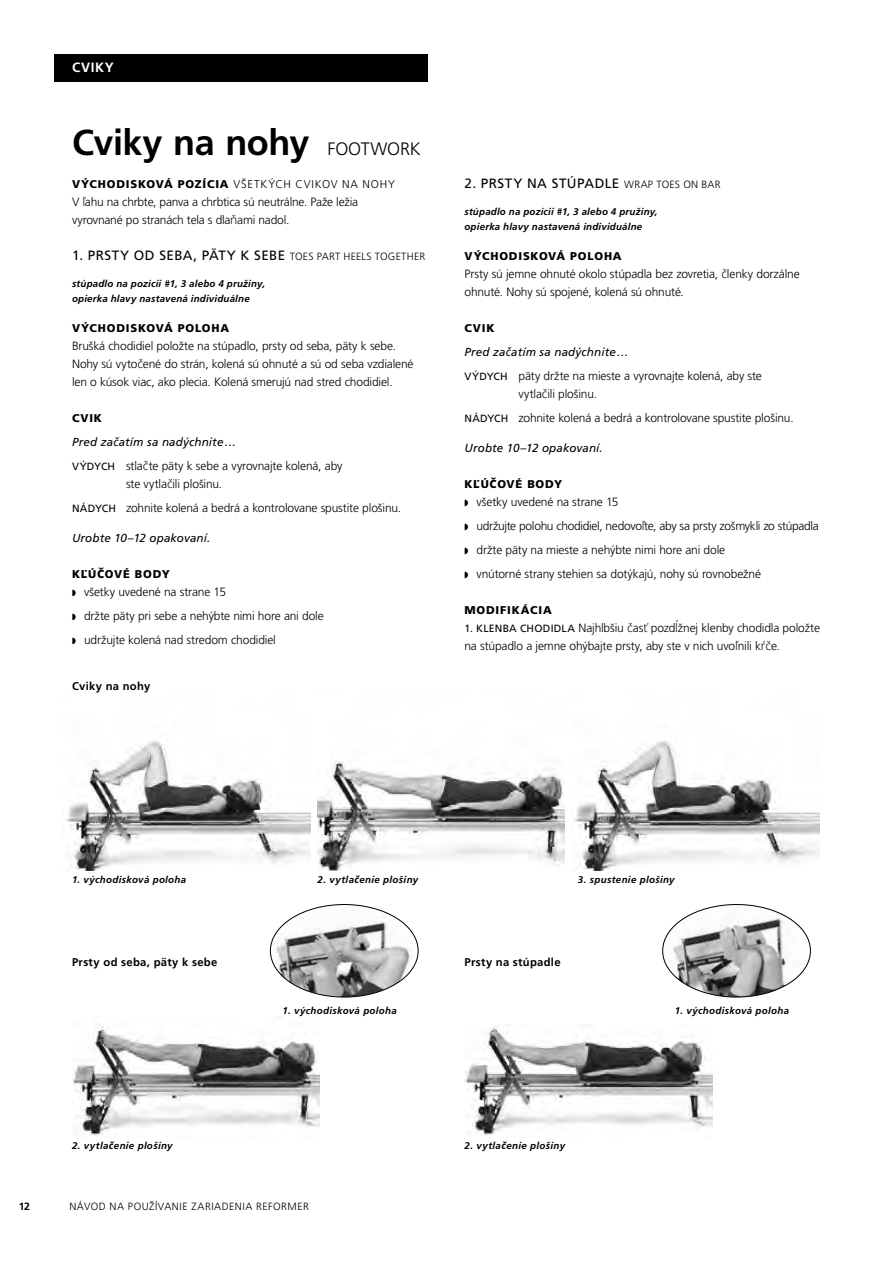
<style>
.page{position:relative;width:893px;height:1263px;background:#fff}
.page>*{position:absolute;margin:0;border:0;box-sizing:border-box;transform-origin:0 0}
.t1{font:700 36px "Frutiger LT Std";letter-spacing:-.015em;color:#000}
.t2{font:13.5px "Frutiger LT Std";letter-spacing:.03em;color:#000}
.t3{font:700 13.5px "Frutiger LT Std";letter-spacing:.055em;color:#fff}
.t4{font:300 12px/18px "Frutiger LT Std";letter-spacing:-.015em;color:#000}
.t5{font:italic 11.7px "Frutiger LT Std";letter-spacing:.01em;color:#000}
.t6{font:900 11.25px "Frutiger LT Std";letter-spacing:.07em;color:#000}
.t7{font:700 11.25px "Frutiger LT Std";letter-spacing:.025em;color:#000}
.t8{font:300 11.25px "Frutiger LT Std";letter-spacing:.07em;color:#000}
.t9{font:300 10.5px "Frutiger LT Std";letter-spacing:.05em;color:#000}
.t10{font:700 10.5px "Frutiger LT Std";color:#000}
.t11{font:italic 700 9.75px/15px "Frutiger LT Std";letter-spacing:.025em;color:#000}
.s1{font-weight:300;font-size:18px}
.s2{font-weight:900}
.s3{font-family:"Noto Sans"}
.s4{font-weight:300;font-size:10.5px}
.s5{font-weight:400;font-size:10.5px}
</style>
<div class="page">
<img style="left:73px;top:1026px;width:247px;height:110px">
<img style="left:465px;top:1026px;width:247px;height:110px">
<img style="left:270px;top:904px;width:148px;height:93px">
<img style="left:663px;top:904px;width:147px;height:93px">
<div style="left:54px;top:54px;width:374px;height:27px;background:#000"></div>
<img style="left:574px;top:741px;width:245px;height:130px">
<img style="left:66px;top:741px;width:244px;height:130px">
<img style="left:317px;top:760px;width:248px;height:111px">
<p class="t3" style="left:72px;top:60px;width:43px">CVIKY</p>
<h1 class="t1" style="left:72px;top:121px;width:350px">Cviky na nohy <span class="s1">FOOTWORK</span></h1>
<p class="t8" style="left:72px;top:177px;width:325px"><span class="s2">VÝCHODISKOVÁ POZÍCIA</span> VŠETKÝCH CVIKOV NA NOHY</p>
<p class="t4" style="left:72px;top:193px;width:288px">V <span class="s3">ľ</span>ahu na chrbte, panva a chrbtica sú neutrálne. Paže ležia vyrovnané po stranách tela s dla<span class="s3">ň</span>ami nadol.</p>
<p class="t2" style="left:72px;top:247px;width:355px">1. PRSTY OD SEBA, PÄTY K SEBE <span class="s4">TOES PART HEELS TOGETHER</span></p>
<p class="t11" style="left:72px;top:276px;width:195px">stúpadlo na pozícii #1, 3 alebo 4 pružiny, opierka hlavy nastavená individuálne</p>
<p class="t6" style="left:72px;top:321px;width:159px">VÝCHODISKOVÁ POLOHA</p>
<p class="t4" style="left:72px;top:337px;width:343px">Brušká chodidiel položte na stúpadlo, prsty od seba, päty k sebe.<br>Nohy sú vyto<span class="s3">č</span>ené do strán, kolená sú ohnuté a sú od seba vzdialené len o kúsok viac, ako plecia. Kolená smerujú nad stred chodidiel.</p>
<p class="t6" style="left:72px;top:411px;width:32px">CVIK</p>
<p class="t5" style="left:72px;top:435px;width:165px">Pred za<span class="s3">č</span>atím sa nadýchnite…</p>
<p class="t4" style="left:126px;top:457px;width:218px;text-indent:-54px"><span class="s5">VÝDYCH</span> stla<span class="s3">č</span>te päty k sebe a vyrovnajte kolená, aby ste vytla<span class="s3">č</span>ili plošinu.</p>
<p class="t4" style="left:72px;top:499px;width:331px"><span class="s5">NÁDYCH</span> zohnite kolená a bedrá a kontrolovane spustite plošinu.</p>
<p class="t5" style="left:72px;top:531px;width:140px">Urobte 10–12 opakovaní.</p>
<p class="t6" style="left:72px;top:567px;width:99px">K<span class="s3">Ľ</span>Ú<span class="s3">Č</span>OVÉ BODY</p>
<p class="t4" style="left:84px;top:580px;width:241px;line-height:24px">všetky uvedené na strane 15<br>držte päty pri sebe a nehýbte nimi hore ani dole udržujte kolená nad stredom chodidiel</p>
<p class="t7" style="left:72px;top:680px;width:80px">Cviky na nohy</p>
<p class="t2" style="left:464px;top:175px;width:258px">2. PRSTY NA STÚPADLE <span class="s4">WRAP TOES ON BAR</span></p>
<p class="t11" style="left:464px;top:204px;width:195px">stúpadlo na pozícii #1, 3 alebo 4 pružiny, opierka hlavy nastavená individuálne</p>
<p class="t6" style="left:464px;top:249px;width:159px">VÝCHODISKOVÁ POLOHA</p>
<p class="t4" style="left:464px;top:265px;width:337px">Prsty sú jemne ohnuté okolo stúpadla bez zovretia, <span class="s3">č</span>lenky dorzálne ohnuté. Nohy sú spojené, kolená sú ohnuté.</p>
<p class="t6" style="left:464px;top:321px;width:32px">CVIK</p>
<p class="t5" style="left:464px;top:345px;width:165px">Pred za<span class="s3">č</span>atím sa nadýchnite…</p>
<p class="t4" style="left:518px;top:367px;width:245px;text-indent:-54px"><span class="s5">VÝDYCH</span> päty držte na mieste a vyrovnajte kolená, aby ste vytla<span class="s3">č</span>ili plošinu.</p>
<p class="t4" style="left:464px;top:409px;width:331px"><span class="s5">NÁDYCH</span> zohnite kolená a bedrá a kontrolovane spustite plošinu.</p>
<p class="t5" style="left:464px;top:441px;width:140px">Urobte 10–12 opakovaní.</p>
<p class="t6" style="left:464px;top:477px;width:99px">K<span class="s3">Ľ</span>Ú<span class="s3">Č</span>OVÉ BODY</p>
<p class="t4" style="left:476px;top:490px;width:344px;line-height:24px">všetky uvedené na strane 15<br>udržujte polohu chodidiel, nedovo<span class="s3">ľ</span>te, aby sa prsty zošmykli zo stúpadla držte päty na mieste a nehýbte nimi hore ani dole<br>vnútorné strany stehien sa dotýkajú, nohy sú rovnobežné</p>
<p class="t6" style="left:464px;top:603px;width:89px">MODIFIKÁCIA</p>
<p class="t4" style="left:464px;top:619px;width:357px"><span class="s5">1. KLENBA CHODIDLA</span> Najhlbšiu <span class="s3">č</span>as<span class="s3">ť</span> pozd<span class="s3">ĺ</span>žnej klenby chodidla položte na stúpadlo a jemne ohýbajte prsty, aby ste v nich uvo<span class="s3">ľ</span>nili k<span class="s3">ŕč</span>e.</p>
<p class="t11" style="left:72px;top:872px;width:116px">1. východisková poloha</p>
<p class="t11" style="left:318px;top:872px;width:102px">2. vytla<span class="s3">č</span>enie plošiny</p>
<p class="t11" style="left:578px;top:872px;width:98px">3. spustenie plošiny</p>
<p class="t7" style="left:72px;top:955px;width:147px">Prsty od seba, päty k sebe</p>
<p class="t7" style="left:464px;top:955px;width:98px">Prsty na stúpadle</p>
<p class="t11" style="left:283px;top:1003px;width:116px">1. východisková poloha</p>
<p class="t11" style="left:675px;top:1003px;width:116px">1. východisková poloha</p>
<p class="t11" style="left:72px;top:1138px;width:102px">2. vytla<span class="s3">č</span>enie plošiny</p>
<p class="t11" style="left:464px;top:1138px;width:102px">2. vytla<span class="s3">č</span>enie plošiny</p>
<p class="t10" style="left:19px;top:1200px;width:13px">12</p>
<p class="t9" style="left:69px;top:1200px;width:241px">NÁVOD NA POUŽÍVANIE ZARIADENIA REFORMER</p>
</div>
